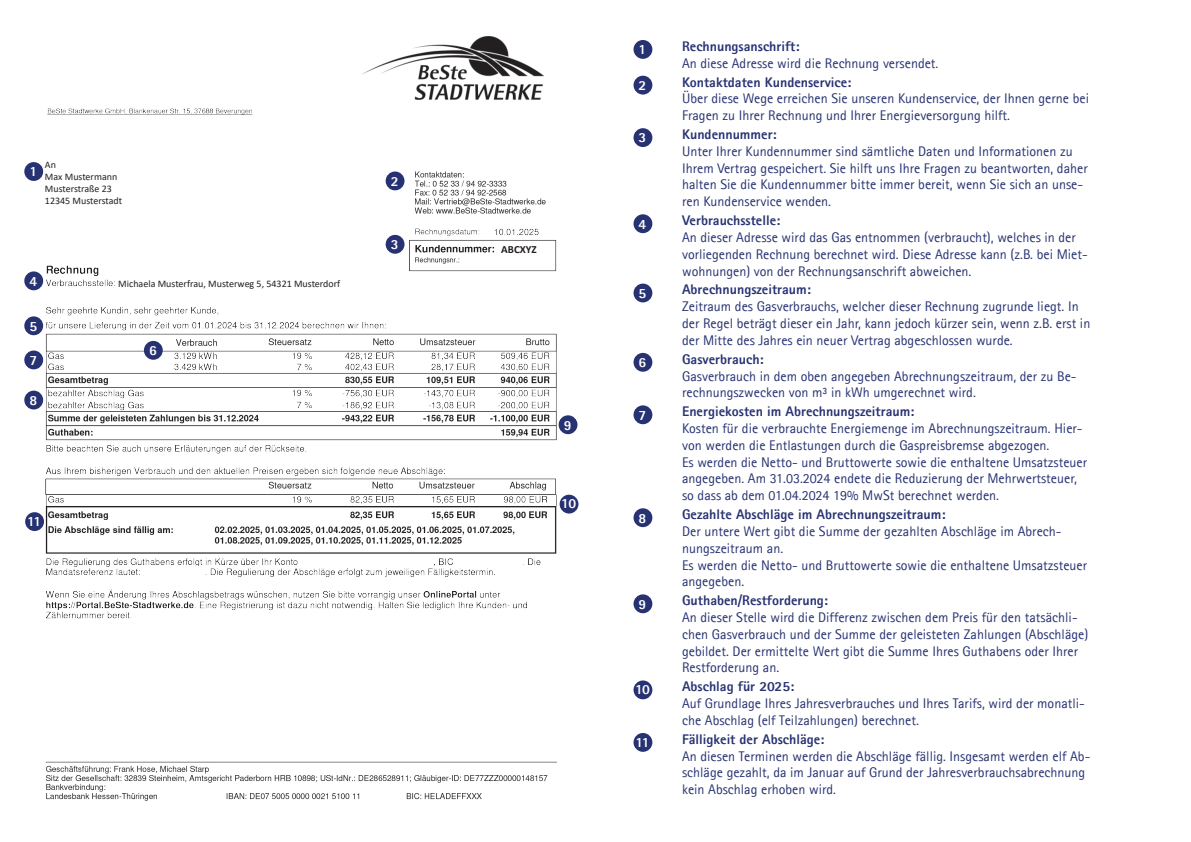
<style>
.page{position:relative;width:1191px;height:842px;background:#fff}
.page>*{position:absolute;margin:0;border:0;box-sizing:border-box;transform-origin:0 0}
.t1{font:14px/16.8px "Agfa Rotis Sans Serif";color:#273272}
.t2{font:800 14px "Agfa Rotis Sans Serif";color:#273272}
.t3{font:800 14px "Agfa Rotis Sans Serif";letter-spacing:-.075em;color:#fff}
.t4{font:700 11px "Calibri";color:#231f20}
.t5{font:10px "Calibri";color:#231f20}
.s1{font-weight:800}
</style>
<div class="page">
<img style="left:24px;top:36px;width:555px;height:765px">
<div style="left:633px;top:40px;width:19px;height:19px;background:#273272;border-radius:50%"></div>
<div style="left:633px;top:76px;width:19px;height:19px;background:#273272;border-radius:50%"></div>
<div style="left:633px;top:128px;width:19px;height:19px;background:#273272;border-radius:50%"></div>
<div style="left:633px;top:214px;width:19px;height:19px;background:#273272;border-radius:50%"></div>
<div style="left:633px;top:284px;width:19px;height:18px;background:#273272;border-radius:50%"></div>
<div style="left:633px;top:353px;width:19px;height:19px;background:#273272;border-radius:50%"></div>
<div style="left:633px;top:405px;width:19px;height:19px;background:#273272;border-radius:50%"></div>
<div style="left:633px;top:508px;width:19px;height:19px;background:#273272;border-radius:50%"></div>
<div style="left:633px;top:594px;width:19px;height:19px;background:#273272;border-radius:50%"></div>
<div style="left:633px;top:680px;width:19px;height:19px;background:#273272;border-radius:50%"></div>
<div style="left:633px;top:733px;width:19px;height:19px;background:#273272;border-radius:50%"></div>
<div style="left:386px;top:235px;width:18px;height:19px;background:#273272;border-radius:50%"></div>
<div style="left:24px;top:316px;width:19px;height:19px;background:#273272;border-radius:50%"></div>
<div style="left:144px;top:341px;width:19px;height:19px;background:#273272;border-radius:50%"></div>
<div style="left:24px;top:350px;width:19px;height:19px;background:#273272;border-radius:50%"></div>
<div style="left:24px;top:391px;width:19px;height:18px;background:#273272;border-radius:50%"></div>
<div style="left:558px;top:415px;width:19px;height:19px;background:#273272;border-radius:50%"></div>
<div style="left:559px;top:495px;width:19px;height:18px;background:#273272;border-radius:50%"></div>
<div style="left:25px;top:512px;width:19px;height:19px;background:#273272;border-radius:50%"></div>
<div style="left:45px;top:160px;width:148px;height:62px;background:#fff"></div>
<div style="left:24px;top:162px;width:19px;height:19px;background:#273272;border-radius:50%"></div>
<div style="left:118px;top:280px;width:243px;height:14px;background:#fff"></div>
<div style="left:24px;top:271px;width:19px;height:19px;background:#273272;border-radius:50%"></div>
<div style="left:501px;top:245px;width:45px;height:10px;background:#fff"></div>
<div style="left:386px;top:171px;width:18px;height:19px;background:#273272;border-radius:50%"></div>
<p class="t3" style="left:29px;top:163px;width:9px">1</p>
<p class="t5" style="left:45px;top:157px;width:13px">An</p>
<p class="t5" style="left:45px;top:169px;width:74px">Max Mustermann</p>
<p class="t5" style="left:45px;top:181px;width:69px">Musterstraße 23</p>
<p class="t5" style="left:45px;top:193px;width:79px">12345 Musterstadt</p>
<p class="t3" style="left:29px;top:272px;width:9px">4</p>
<p class="t5" style="left:118px;top:277px;width:223px">Michaela Musterfrau, Musterweg 5, 54321 Musterdorf</p>
<p class="t3" style="left:29px;top:317px;width:9px">5</p>
<p class="t3" style="left:29px;top:351px;width:9px">7</p>
<p class="t3" style="left:29px;top:391px;width:9px">8</p>
<p class="t3" style="left:27px;top:512px;width:16px">11</p>
<p class="t3" style="left:149px;top:341px;width:9px">6</p>
<p class="t3" style="left:391px;top:172px;width:9px">2</p>
<p class="t3" style="left:391px;top:235px;width:9px">3</p>
<p class="t4" style="left:501px;top:242px;width:37px">ABCXYZ</p>
<p class="t3" style="left:564px;top:416px;width:9px">9</p>
<p class="t3" style="left:561px;top:495px;width:17px">10</p>
<p class="t3" style="left:638px;top:41px;width:9px">1</p>
<p class="t1" style="left:682px;top:38px;width:258px"><span class="s1">Rechnungsanschrift:<br></span>An diese Adresse wird die Rechnung versendet.</p>
<p class="t3" style="left:638px;top:76px;width:9px">2</p>
<p class="t2" style="left:682px;top:73px;width:171px">Kontaktdaten Kundenservice:</p>
<p class="t1" style="left:682px;top:90px;width:408px">Über diese Wege erreichen Sie unseren Kundenservice, der Ihnen gerne bei<br>Fragen zu Ihrer Rechnung und Ihrer Energieversorgung hilft.</p>
<p class="t3" style="left:638px;top:129px;width:9px">3</p>
<p class="t2" style="left:682px;top:125px;width:96px">Kundennummer:</p>
<p class="t1" style="left:682px;top:143px;width:407px">Unter Ihrer Kundennummer sind sämtliche Daten und Informationen zu Ihrem Vertrag gespeichert. Sie hilft uns Ihre Fragen zu beantworten, daher halten Sie die Kundennummer bitte immer bereit, wenn Sie sich an unse&shy;ren Kundenservice wenden.</p>
<p class="t3" style="left:638px;top:215px;width:9px">4</p>
<p class="t2" style="left:682px;top:212px;width:100px">Verbrauchsstelle:</p>
<p class="t1" style="left:682px;top:229px;width:407px">An dieser Adresse wird das Gas entnommen (verbraucht), welches in der vorliegenden Rechnung berechnet wird. Diese Adresse kann (z.B. bei Miet&shy;wohnungen) von der Rechnungsanschrift abweichen.</p>
<p class="t3" style="left:638px;top:284px;width:9px">5</p>
<p class="t2" style="left:682px;top:281px;width:130px">Abrechnungszeitraum:</p>
<p class="t1" style="left:682px;top:298px;width:410px">Zeitraum des Gasverbrauchs, welcher dieser Rechnung zugrunde liegt. In der Regel beträgt dieser ein Jahr, kann jedoch kürzer sein, wenn z.B. erst in der Mitte des Jahres ein neuer Vertrag abgeschlossen wurde.</p>
<p class="t3" style="left:638px;top:353px;width:9px">6</p>
<p class="t2" style="left:682px;top:350px;width:83px">Gasverbrauch:</p>
<p class="t1" style="left:682px;top:367px;width:396px">Gasverbrauch in dem oben angegeben Abrechnungszeitraum, der zu Be&shy;rechnungszwecken von m³ in kWh umgerechnet wird.</p>
<p class="t3" style="left:638px;top:406px;width:9px">7</p>
<p class="t2" style="left:682px;top:403px;width:234px">Energiekosten im Abrechnungszeitraum:</p>
<p class="t1" style="left:682px;top:420px;width:407px">Kosten für die verbrauchte Energiemenge im Abrechnungszeitraum. Hier&shy;von werden die Entlastungen durch die Gaspreisbremse abgezogen.<br>Es werden die Netto- und Bruttowerte sowie die enthaltene Umsatzsteuer angegeben. Am 31.03.2024 endete die Reduzierung der Mehrwertsteuer, so dass ab dem 01.04.2024 19% MwSt berechnet werden.</p>
<p class="t3" style="left:638px;top:509px;width:9px">8</p>
<p class="t2" style="left:682px;top:505px;width:265px">Gezahlte Abschläge im Abrechnungszeitraum:</p>
<p class="t1" style="left:682px;top:523px;width:407px">Der untere Wert gibt die Summe der gezahlten Abschläge im Abrech&shy;nungszeitraum an.<br>Es werden die Netto- und Bruttowerte sowie die enthaltene Umsatzsteuer angegeben.</p>
<p class="t3" style="left:638px;top:595px;width:9px">9</p>
<p class="t2" style="left:682px;top:592px;width:147px">Guthaben/Restforderung:</p>
<p class="t1" style="left:682px;top:609px;width:408px">An dieser Stelle wird die Differenz zwischen dem Preis für den tatsächli&shy;chen Gasverbrauch und der Summe der geleisteten Zahlungen (Abschläge) gebildet. Der ermittelte Wert gibt die Summe Ihres Guthabens oder Ihrer Restforderung an.</p>
<p class="t3" style="left:635px;top:680px;width:17px">10</p>
<p class="t2" style="left:682px;top:678px;width:114px">Abschlag für 2025:</p>
<p class="t1" style="left:682px;top:695px;width:404px">Auf Grundlage Ihres Jahresverbrauches und Ihres Tarifs, wird der monatli&shy;che Abschlag (elf Teilzahlungen) berechnet.</p>
<p class="t3" style="left:635px;top:733px;width:16px">11</p>
<p class="t2" style="left:682px;top:730px;width:144px">Fälligkeit der Abschläge:</p>
<p class="t1" style="left:682px;top:747px;width:410px">An diesen Terminen werden die Abschläge fällig. Insgesamt werden elf Ab&shy;schläge gezahlt, da im Januar auf Grund der Jahresverbrauchsabrechnung kein Abschlag erhoben wird.</p>
</div>
